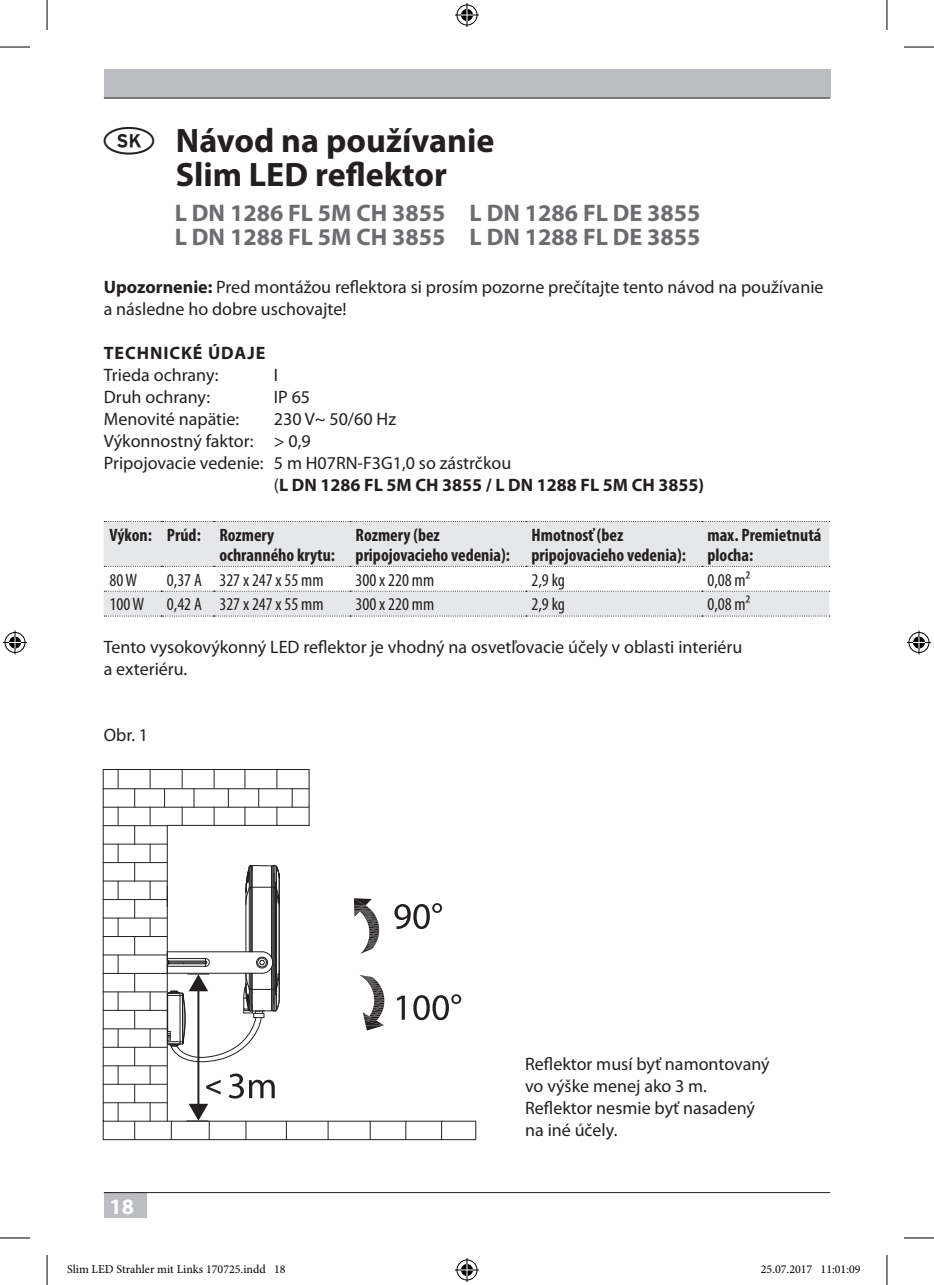
<style>
.page{position:relative;width:934px;height:1285px;background:#fff}
.page>*{position:absolute;margin:0;border:0;box-sizing:border-box;transform-origin:0 0}
.t1{font:700 34px/34px "Myriad Pro";color:#231f20}
.t2{font:700 24px/24px "Myriad Pro";color:#6c6d70}
.t3{font:700 22px "Myriad Pro";color:#fff}
.t4{font:18px/22px "Myriad Pro";color:#231f20}
.t5{font:700 condensed 18px/20px "Myriad Pro";color:#231f20}
.t6{font:condensed 18px "Myriad Pro";color:#231f20}
.t7{font:700 18px "Myriad Pro";color:#231f20}
.t8{font:700 18px "Myriad Pro";letter-spacing:.05em;color:#231f20}
.t9{font:12px "Minion Pro";color:#000}
.s1{font-family:"Country 2 Pi";font-weight:400;font-size:32px}
.s2{font-weight:700}
.s3{font-weight:400}
</style>
<div class="page">
<div style="left:104px;top:70px;width:725px;height:28px;background:#bcbdc0"></div>
<hr style="left:104px;top:98px;width:725px;height:1px;background:#231f20">
<hr style="left:104px;top:1192px;width:725px;height:1px;background:#231f20">
<svg style="left:104px;top:522px;width:725px;height:93px;fill:#e6e7e9"></svg>
<svg style="left:104px;top:521px;width:725px;height:1px"></svg>
<svg style="left:104px;top:566px;width:725px;height:1px"></svg>
<svg style="left:104px;top:591px;width:725px;height:1px"></svg>
<svg style="left:104px;top:615px;width:725px;height:1px"></svg>
<svg style="left:328px;top:898px;width:148px;height:242px"></svg>
<svg style="left:441px;top:1121px;width:1px;height:18px"></svg>
<svg style="left:405px;top:1121px;width:1px;height:18px"></svg>
<svg style="left:369px;top:1121px;width:1px;height:18px"></svg>
<svg style="left:359px;top:975px;width:25px;height:55px"></svg>
<svg style="left:354px;top:898px;width:25px;height:55px"></svg>
<svg style="left:394px;top:903px;width:48px;height:26px"></svg>
<svg style="left:396px;top:995px;width:8px;height:24px"></svg>
<svg style="left:413px;top:994px;width:48px;height:26px"></svg>
<hr style="left:0;top:47px;width:30px;height:1px;background:#000">
<hr style="left:903px;top:47px;width:30px;height:1px;background:#000">
<hr style="left:0;top:1237px;width:30px;height:1px;background:#000">
<hr style="left:903px;top:1237px;width:30px;height:1px;background:#000">
<hr style="left:47px;top:0;width:1px;height:30px;background:#000">
<hr style="left:47px;top:1255px;width:1px;height:30px;background:#000">
<hr style="left:886px;top:0;width:1px;height:30px;background:#000">
<hr style="left:886px;top:1255px;width:1px;height:30px;background:#000">
<svg style="left:455px;top:3px;width:24px;height:24px"></svg>
<svg style="left:455px;top:1258px;width:24px;height:24px"></svg>
<svg style="left:3px;top:630px;width:24px;height:24px"></svg>
<svg style="left:907px;top:630px;width:23px;height:24px"></svg>
<svg style="left:102px;top:769px;width:226px;height:449px"></svg>
<h1 class="t1" style="left:176px;top:122px;width:320px;text-indent:-72px"><span class="s1">R</span> Návod na používanie<br>Slim LED reflektor</h1>
<h2 class="t2" style="left:175px;top:200px;width:527px">L DN 1286 FL 5M CH 3855 L DN 1286 FL DE 3855<br>L DN 1288 FL 5M CH 3855 L DN 1288 FL DE 3855</h2>
<p class="t4" style="left:104px;top:276px;width:721px"><span class="s2">Upozornenie:</span> Pred montážou reflektora si prosím pozorne prečítajte tento návod na používanie a následne ho dobre uschovajte!</p>
<p class="t8" style="left:104px;top:341px;width:163px">TECHNICKÉ ÚDAJE</p>
<p class="t4" style="left:104px;top:363px;width:116px">Trieda ochrany:</p>
<p class="t4" style="left:274px;top:363px;width:6px">I</p>
<p class="t4" style="left:104px;top:385px;width:108px">Druh ochrany:</p>
<p class="t4" style="left:274px;top:385px;width:38px">IP 65</p>
<p class="t4" style="left:104px;top:407px;width:137px">Menovité napätie:</p>
<p class="t4" style="left:274px;top:407px;width:124px">230 V~ 50/60 Hz</p>
<p class="t4" style="left:104px;top:429px;width:208px">Výkonnostný faktor: &gt; 0,9</p>
<p class="t4" style="left:104px;top:451px;width:409px">Pripojovacie vedenie: 5 m H07RN-F3G1,0 so zástrčkou</p>
<p class="t7" style="left:274px;top:473px;width:431px"><span class="s3">(</span>L DN 1286 FL 5M CH 3855 / L DN 1288 FL 5M CH 3855)</p>
<p class="t5" style="left:219px;top:524px;width:117px;text-indent:-110px">Výkon: Prúd: Rozmery ochranného krytu:</p>
<p class="t5" style="left:355px;top:524px;width:156px">Rozmery (bez pripojovacieho vedenia):</p>
<p class="t5" style="left:531px;top:524px;width:156px">Hmotnosť (bez pripojovacieho vedenia):</p>
<p class="t5" style="left:707px;top:524px;width:115px">max. Premietnutá plocha:</p>
<p class="t6" style="left:109px;top:569px;width:29px">80 W</p>
<p class="t6" style="left:167px;top:569px;width:158px">0,37 A 327 x 247 x 55 mm</p>
<p class="t6" style="left:355px;top:569px;width:80px">300 x 220 mm</p>
<p class="t6" style="left:531px;top:569px;width:35px">2,9 kg</p>
<p class="t6" style="left:707px;top:569px;width:44px">0,08 m²</p>
<p class="t6" style="left:109px;top:593px;width:36px">100 W</p>
<p class="t6" style="left:167px;top:593px;width:158px">0,42 A 327 x 247 x 55 mm</p>
<p class="t6" style="left:355px;top:593px;width:80px">300 x 220 mm</p>
<p class="t6" style="left:531px;top:593px;width:35px">2,9 kg</p>
<p class="t6" style="left:707px;top:593px;width:44px">0,08 m²</p>
<p class="t4" style="left:104px;top:635px;width:639px">Tento vysokovýkonný LED reflektor je vhodný na osvetľovacie účely v oblasti interiéru a exteriéru.</p>
<p class="t4" style="left:104px;top:723px;width:46px">Obr. 1</p>
<p class="t3" style="left:109px;top:1191px;width:26px">18</p>
<p class="t4" style="left:525px;top:1052px;width:246px">Reflektor musí byť namontovaný vo výške menej ako 3 m.<br>Reflektor nesmie byť nasadený na iné účely.</p>
<p class="t9" style="left:67px;top:1261px;width:220px">Slim LED Strahler mit Links 170725.indd 18</p>
<p class="t9" style="left:760px;top:1261px;width:101px">25.07.2017 11:01:09</p>
</div>
